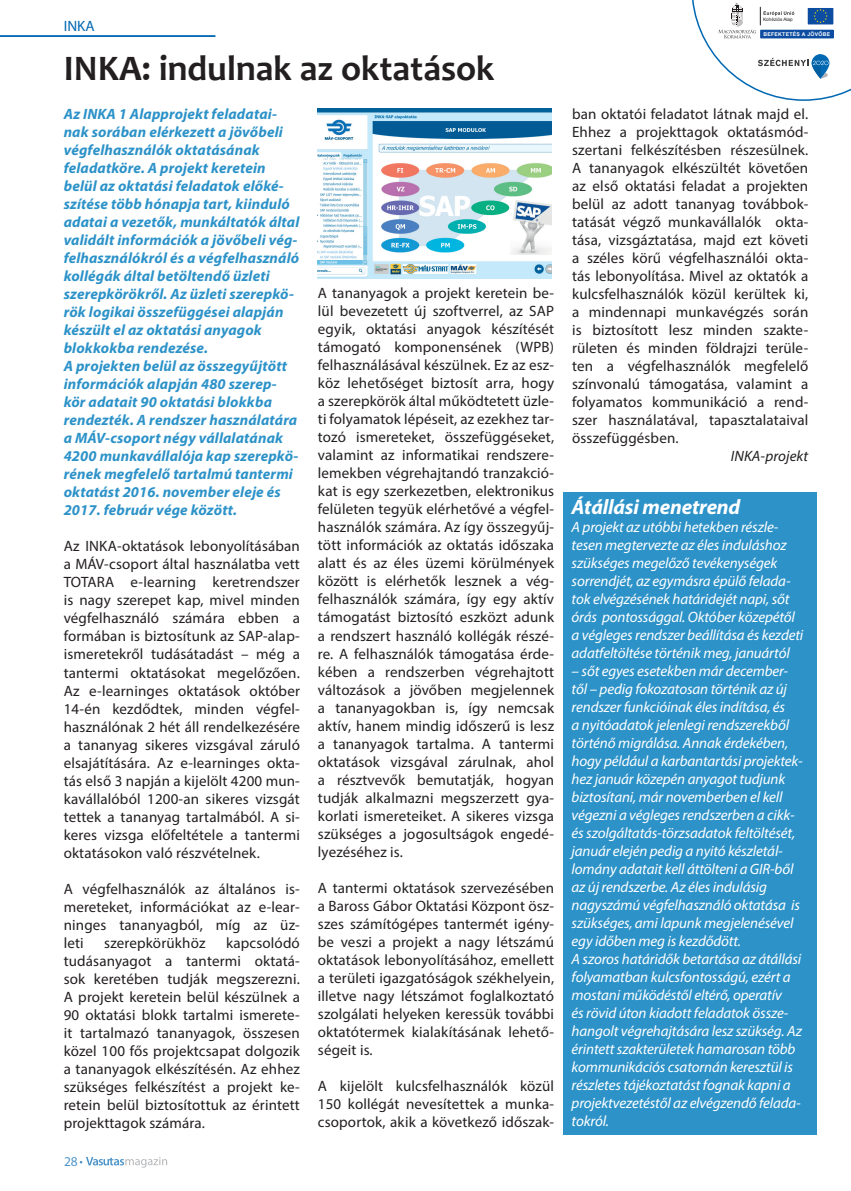
<style>
.page{position:relative;width:851px;height:1191px;background:#fff}
.page>*{position:absolute;margin:0;border:0;box-sizing:border-box;transform-origin:0 0}
.t1{font:700 36px "Candara";color:#231f20}
.t2{font:italic 700 21px "Myriad Pro";letter-spacing:-.01em;color:#fff}
.t3{font:15px/18px "Myriad Pro";letter-spacing:.01em;color:#231f20;text-align:justify}
.t4{font:italic 15px/18px "Myriad Pro";letter-spacing:-.01em;color:#fff}
.t5{font:italic 700 15px/18px "Myriad Pro";letter-spacing:.01em;color:#2c92c8}
.t6{font:italic 15px "Myriad Pro";letter-spacing:.01em;color:#231f20}
.t7{font:15px "Myriad Pro";color:#0267b2}
.t8{font:13.5px "Myriad Pro";color:#0267b2}
.t9{font:4.8px "Arial";color:#231f20}
</style>
<div class="page">
<svg style="left:80px;top:1157px;width:87px;height:10px"></svg>
<div style="left:563px;top:492px;width:253px;height:642px;background:#2c92c8"></div>
<hr style="left:0;top:35px;width:215px;height:2px;background:#0267b2">
<img style="left:318px;top:108px;width:234px;height:171px">
<svg style="left:692px;top:0;width:158px;height:101px"></svg>
<p class="t7" style="left:64px;top:17px;width:32px">INKA</p>
<h1 class="t1" style="left:64px;top:46px;width:432px">INKA: indulnak az oktatások</h1>
<p class="t5" style="left:64px;top:105px;width:237px">Az INKA 1 Alapprojekt feladatai&shy;nak sorában elérkezett a jövőbeli végfelhasználók oktatásának feladatköre. A projekt keretein belül az oktatási feladatok előké&shy;szítése több hónapja tart, kiinduló adatai a vezetők, munkáltatók által validált információk a jövőbeli vég&shy;felhasználókról és a végfelhasználó kollégák által betöltendő üzleti szerepkörökről. Az üzleti szerepkö&shy;rök logikai összefüggései alapján készült el az oktatási anyagok blokkokba rendezése.<br>A projekten belül az összegyűjtött információk alapján 480 szerep&shy;kör adatait 90 oktatási blokkba rendezték. A rendszer használatára a MÁV-csoport négy vállalatának 4200 munkavállalója kap szerepkö&shy;rének megfelelő tartalmú tantermi oktatást 2016. november eleje és 2017. február vége között.</p>
<p class="t3" style="left:64px;top:537px;width:238px">Az INKA-oktatások lebonyolításában a MÁV-csoport által használatba vett TOTARA e-learning keretrendszer is nagy szerepet kap, mivel minden végfelhasználó számára ebben a formában is biztosítunk az SAP-alap&shy;ismeretekről tudásátadást – még a tantermi oktatásokat megelőzően.<br>Az e-learninges oktatások október 14-én kezdődtek, minden végfel&shy;használónak 2 hét áll rendelkezésére a tananyag sikeres vizsgával záruló elsajátítására. Az e-learninges okta&shy;tás első 3 napján a kijelölt 4200 mun&shy;kavállalóból 1200-an sikeres vizsgát tettek a tananyag tartalmából. A si&shy;keres vizsga előfeltétele a tantermi oktatásokon való részvételnek.</p>
<p class="t3" style="left:64px;top:879px;width:238px">A végfelhasználók az általános is&shy;mereteket, információkat az e-lear&shy;ninges tananyagból, míg az üz&shy;leti</p>
<p class="t3" style="left:64px;top:933px;width:238px;text-indent:162px">kapcsolódó tudásanyagot a tantermi oktatá&shy;sok keretében tudják megszerezni.<br>A projekt keretein belül készülnek a 90 oktatási blokk tartalmi ismerete&shy;it tartalmazó tananyagok, összesen közel 100 fős projektcsapat dolgozik a tananyagok elkészítésén. Az ehhez szükséges felkészítést a projekt ke&shy;retein belül biztosítottuk az érintett projekttagok számára.</p>
<p class="t3" style="left:104px;top:933px;width:103px">szerepkörükhöz</p>
<p class="t8" style="left:64px;top:1152px;width:15px">28</p>
<p class="t3" style="left:318px;top:284px;width:238px">A tananyagok a projekt keretein be&shy;lül bevezetett új szoftverrel, az SAP egyik, oktatási anyagok készítését támogató komponensének (WPB) felhasználásával készülnek. Ez az esz&shy;köz lehetőséget biztosít arra, hogy a szerepkörök által működtetett üzle&shy;ti folyamatok lépéseit, az ezekhez tar&shy;tozó ismereteket, összefüggéseket, valamint az informatikai rendszere&shy;lemekben végrehajtandó tranzakció&shy;kat is egy szerkezetben, elektronikus felületen tegyük elérhetővé a végfel&shy;használók számára. Az így összegyűj&shy;tött információk az oktatás időszaka alatt és az éles üzemi körülmények között is elérhetők lesznek a vég&shy;felhasználók számára, így egy aktív támogatást biztosító eszközt adunk a rendszert használó kollégák részé&shy;re. A felhasználók támogatása érde&shy;kében a rendszerben végrehajtott változások a jövőben megjelennek a tananyagokban is, így nemcsak aktív, hanem mindig időszerű is lesz a tananyagok tartalma. A tantermi oktatások vizsgával zárulnak, ahol a résztvevők bemutatják, hogyan tudják alkalmazni megszerzett gya&shy;korlati ismereteiket. A sikeres vizsga szükséges a jogosultságok engedé&shy;lyezéséhez is.</p>
<p class="t3" style="left:318px;top:878px;width:238px">A tantermi oktatások szervezésében a Baross Gábor Oktatási Központ ös - szes számítógépes tantermét igény&shy;be veszi a projekt a nagy létszámú oktatások lebonyolításához, emellett a területi igazgatóságok székhelyein, illetve nagy létszámot foglalkoztató szolgálati helyeken keressük további oktatótermek kialakításának lehető&shy;ségeit is.</p>
<p class="t3" style="left:318px;top:1076px;width:238px">A kijelölt kulcsfelhasználók közül 150 kollégát nevesítettek a munka&shy;csoportok, akik a következő időszak-</p>
<p class="t9" style="left:763px;top:16px;width:31px">Kohéziós Alap</p>
<p class="t3" style="left:572px;top:105px;width:238px">ban oktatói feladatot látnak majd el.<br>Ehhez a projekttagok oktatásmód&shy;szertani felkészítésben részesülnek.<br>A tananyagok elkészültét követően az első oktatási feladat a projekten belül az adott tananyag továbbok&shy;tatását végző munkavállalók okta&shy;tása, vizsgáztatása, majd ezt követi a széles körű végfelhasználói okta&shy;tás lebonyolítása. Mivel az oktatók a kulcsfelhasználók közül kerültek ki, a mindennapi munkavégzés során is biztosított lesz minden szakte&shy;rületen és minden földrajzi terüle&shy;ten a végfelhasználók megfelelő színvonalú támogatása, valamint a folyamatos kommunikáció a rend&shy;szer használatával, tapasztalataival összefüggésben.</p>
<p class="t6" style="left:730px;top:447px;width:79px">INKA-projekt</p>
<h2 class="t2" style="left:571px;top:493px;width:170px">Átállási menetrend</h2>
<p class="t4" style="left:571px;top:517px;width:233px">A projekt az utóbbi hetekben részle&shy;tesen megtervezte az éles induláshoz szükséges megelőző tevékenységek sorrendjét, az egymásra épülő felada&shy;tok elvégzésének határidejét napi, sőt órás pontossággal. Október közepétől a végleges rendszer beállítása és kezdeti adatfeltöltése történik meg, januártól</p>
<p class="t4" style="left:571px;top:661px;width:232px">– sőt egyes esetekben már december&shy;től – pedig fokozatosan történik az új rendszer funkcióinak éles indítása, és<br>a nyitóadatok jelenlegi rendszerekből történő migrálása. Annak érdekében, hogy például a karbantartási projektek&shy;hez január közepén anyagot tudjunk biztosítani, már novemberben el kell végezni a végleges rendszerben a cikk&shy;és szolgáltatás-törzsadatok feltöltését, január elején pedig a nyitó készletál&shy;lomány adatait kell áttölteni a GIR-ből az új rendszerbe. Az éles indulásig nagyszámú végfelhasználó oktatása is szükséges, ami lapunk megjelenésével egy időben meg is kezdődött.<br>A szoros határidők betartása az átállási folyamatban kulcsfontosságú, ezért a mostani működéstől eltérő, operatív<br>és rövid úton kiadott feladatok össze&shy;hangolt végrehajtására lesz szükség. Az érintett szakterületek hamarosan több kommunikációs csatornán keresztül is részletes tájékoztatást fognak kapni a projektvezetéstől az elvégzendő felada&shy;tokról.</p>
</div>
